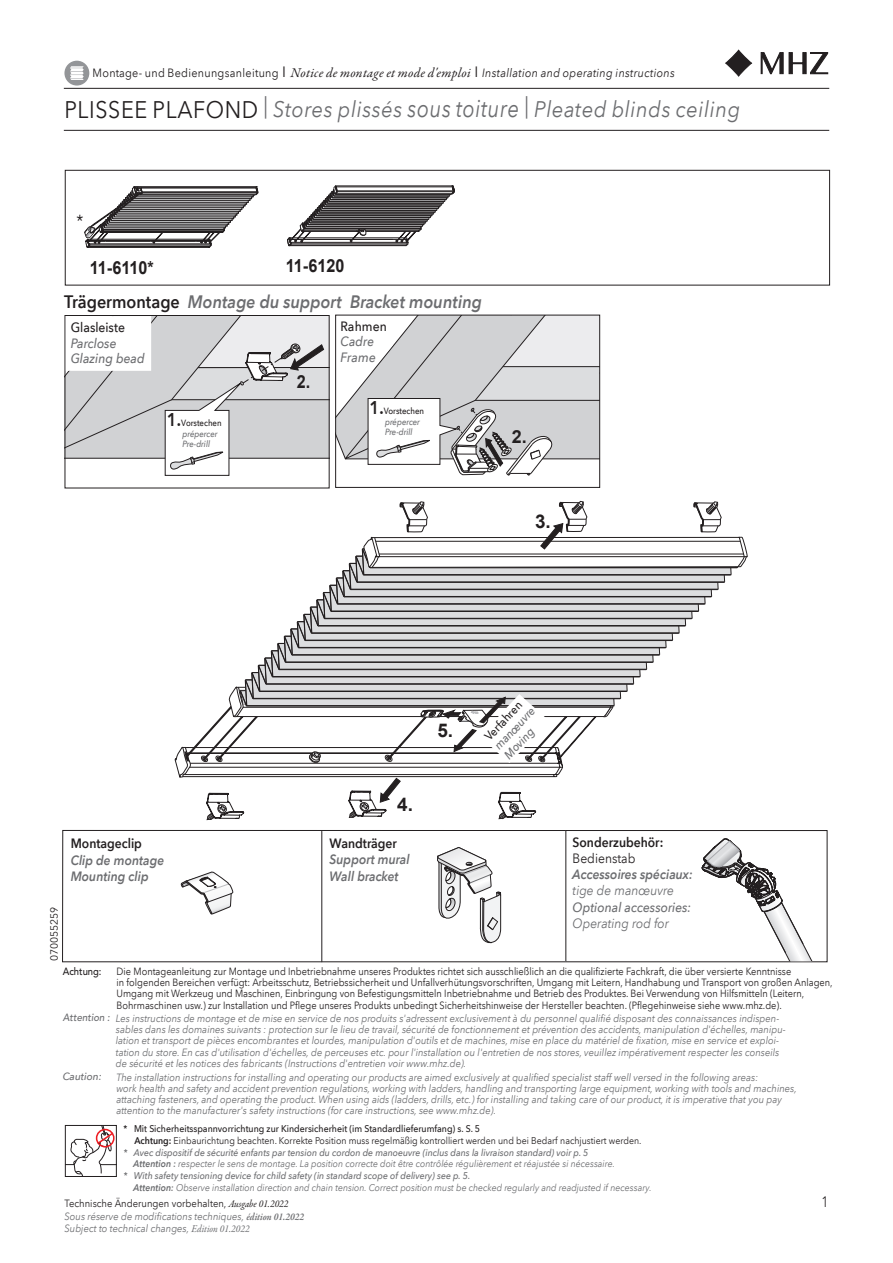
<style>
.page{position:relative;width:893px;height:1263px;background:#fff}
.page>*{position:absolute;margin:0;border:0;box-sizing:border-box;transform-origin:0 0}
.t1{font:italic 22.5px "Avenir Next LT Com";letter-spacing:.03em;color:#6c6d70;scale:.9 1}
.t2{font:700 18.9px "Arial";color:#231f20}
.t3{font:italic 600 18px "Avenir Next LT Com";color:#6c6d70;scale:.9 1}
.t4{font:700 18px "Arial";color:#231f20;scale:.9 1}
.t5{font:700 18px "Arial";color:#231f20}
.t6{font:17.4px "Avenir";color:#231f20;scale:.9 1}
.t7{font:300 15px "Avenir";color:#231f20;scale:.9 1}
.t8{font:italic 600 13.5px/16.5px "Avenir Next LT Com";color:#6c6d70;scale:.9 1}
.t9{font:italic 500 13.5px/14.9px "Avenir Next LT Com";color:#6c6d70;scale:.9 1}
.t10{font:600 13.5px "Avenir Next LT Com";color:#231f20;scale:.9 1}
.t11{font:italic 13.5px "Avenir Next LT Com";color:#6c6d70;scale:.9 1}
.t12{font:500 13.5px "Avenir Next LT Com";color:#231f20;scale:.9 1}
.t13{font:13.5px "Avenir Next LT Com";color:#231f20;scale:.9 1}
.t14{font:italic 500 13.5px/16px "Avenir Next LT Com";color:#6c6d70;scale:.88 1}
.t15{font:italic 12px "Avenir Next LT Com";letter-spacing:.03em;color:#231f20;scale:.9 1}
.t16{font:italic 500 12px/13.5px "Avenir Next LT Com";color:#6c6d70;scale:.9 1}
.t17{font:500 12px "Avenir Next LT Com";color:#231f20;scale:.9 1}
.t18{font:italic 10.5px/11.2px "Avenir Next LT Com";color:#6c6d70;scale:.9 1}
.t19{font:10.5px/11.2px "Avenir Next LT Com";color:#231f20;scale:.88 1}
.t20{font:10.5px "Avenir Next LT Com";color:#231f20;scale:.9 1}
.t21{font:italic 500 10.5px "Avenir";color:#6c6d70;scale:.92 1}
.t22{font:10.5px "Avenir Next LT Com";color:#231f20}
.t23{font:500 10.5px "Avenir";color:#231f20;scale:.9 1}
.t24{font:italic 500 10.5px "Avenir Next LT Com";color:#6c6d70}
.t25{font:italic 9.75px "Avenir Next LT Com";color:#6c6d70;scale:.9 1}
.t26{font:italic 500 9.75px "Avenir Next LT Com";color:#6c6d70;scale:.9 1}
.t27{font:9.75px "Avenir Next LT Com";color:#231f20;scale:.9 1}
.t28{font:500 9.75px "Avenir Next LT Com";color:#231f20;scale:.9 1}
.t29{font:italic 500 9px/10.5px "Avenir Next LT Com";color:#6c6d70;scale:.87 1}
.s1{font-style:normal}
.s2{font-style:normal;font-size:15px}
.s3{font-family:"Garamond Premr Pro";font-size:13.5px}
.s4{font-style:normal;font-size:24px;color:#231f20}
.s5{font-size:25.05px}
.s6{font-style:normal;color:#231f20}
.s7{font-weight:600;font-style:normal;font-size:18.45px;color:#231f20}
.s8{font-weight:600}
.s9{font-family:"Garamond Premr Pro";font-style:italic}
.s10{font-family:"Garamond Premr Pro";font-weight:600}
.s11{font-family:"Garamond Premr Pro"}
</style>
<div class="page">
<div style="left:62px;top:830px;width:765px;height:132px;border:1px solid #231f20"></div>
<hr style="left:64px;top:88px;width:765px;height:1px;background:#231f20">
<hr style="left:64px;top:130px;width:765px;height:1px;background:#231f20">
<svg style="left:725px;top:50px;width:27px;height:26px"></svg>
<svg style="left:789px;top:52px;width:39px;height:22px"></svg>
<svg style="left:761px;top:52px;width:22px;height:22px"></svg>
<div style="left:64px;top:61px;width:25px;height:25px;background:#939598;border-radius:50%"></div>
<svg style="left:70px;top:66px;width:14px;height:14px"></svg>
<svg style="left:174px;top:501px;width:574px;height:319px"></svg>
<svg style="left:437px;top:847px;width:64px;height:116px"></svg>
<hr style="left:321px;top:831px;width:1px;height:131px;background:#231f20">
<hr style="left:565px;top:830px;width:1px;height:131px;background:#231f20">
<div style="left:65px;top:170px;width:765px;height:115px;border:1px solid #231f20"></div>
<svg style="left:85px;top:169px;width:173px;height:79px"></svg>
<svg style="left:287px;top:185px;width:168px;height:61px"></svg>
<svg style="left:67px;top:1127px;width:48px;height:48px"></svg>
<div style="left:65px;top:1125px;width:52px;height:52px;border:1px solid #231f20"></div>
<svg style="left:180px;top:871px;width:53px;height:44px"></svg>
<svg style="left:702px;top:838px;width:126px;height:123px"></svg>
<svg style="left:336px;top:315px;width:264px;height:161px"></svg>
<svg style="left:65px;top:315px;width:264px;height:161px"></svg>
<p class="t15" style="left:93px;top:66px;width:648px"><span class="s1">Montage- und Bedienungsanleitung</span> <span class="s2">I</span> <span class="s3">Notice de montage et mode d'emploi</span> <span class="s2">I</span> Installation and operating instructions</p>
<h1 class="t1" style="left:64px;top:96px;width:752px"><span class="s4">PLISSEE PLAFOND</span> <sup>|</sup> Stores plissés <span class="s5">sous toiture</span> <sup>|</sup> Pleated blinds ceiling</h1>
<h3 class="t6" style="left:76px;top:211px;width:9px">*</h3>
<h3 class="t4" style="left:90px;top:255px;width:73px">11-6110*</h3>
<h3 class="t4" style="left:286px;top:253px;width:67px">11-6120</h3>
<h3 class="t3" style="left:64px;top:291px;width:466px"><span class="s6">Trägermontage</span> Montage du support Bracket mounting</h3>
<p class="t12" style="left:71px;top:319px;width:62px">Glasleiste</p>
<p class="t9" style="left:71px;top:336px;width:84px">Parclose<br>Glazing bead</p>
<p class="t29" style="left:183px;top:418px;width:46px;text-indent:-16px"><span class="s7">1.</span><span class="s6">Vorstechen </span>prépercer<br>Pre-drill</p>
<p class="t22" style="left:48px;top:961px;width:56px;rotate:-90deg">070055259</p>
<p class="t10" style="left:71px;top:835px;width:81px">Montageclip</p>
<p class="t8" style="left:71px;top:852px;width:106px">Clip de montage<br>Mounting clip</p>
<h3 class="t4" style="left:297px;top:368px;width:17px">2.</h3>
<p class="t12" style="left:340px;top:318px;width:53px">Rahmen</p>
<p class="t14" style="left:340px;top:333px;width:42px">Cadre<br>Frame</p>
<p class="t29" style="left:385px;top:406px;width:46px;text-indent:-16px"><span class="s7">1.</span><span class="s6">Vorstechen </span>prépercer<br>Pre-drill</p>
<h3 class="t5" style="left:512px;top:424px;width:17px">2.</h3>
<h2 class="t2" style="left:535px;top:508px;width:17px">3.</h2>
<h2 class="t2" style="left:397px;top:791px;width:17px">4.</h2>
<p class="t10" style="left:330px;top:835px;width:76px">Wandträger</p>
<p class="t8" style="left:330px;top:851px;width:90px">Support mural<br>Wall bracket</p>
<h2 class="t2" style="left:437px;top:717px;width:17px">5.</h2>
<p class="t17" style="left:482px;top:733px;width:55px;rotate:-47deg">Verfahren</p>
<p class="t16" style="left:492px;top:743px;width:61px;rotate:-47deg">manœuvre<br>Moving</p>
<p class="t10" style="left:573px;top:834px;width:102px">Sonderzubehör:</p>
<p class="t13" style="left:573px;top:850px;width:71px">Bedienstab</p>
<p class="t8" style="left:573px;top:866px;width:135px">Accessoires spéciaux:</p>
<p class="t11" style="left:573px;top:883px;width:114px">tige de manœuvre</p>
<p class="t9" style="left:573px;top:899px;width:133px">Optional accessories:</p>
<p class="t11" style="left:573px;top:915px;width:109px">Operating rod for</p>
<p class="t23" style="left:63px;top:965px;width:45px">Achtung:</p>
<p class="t19" style="left:117px;top:966px;width:815px">Die Montageanleitung zur Montage und Inbetriebnahme unseres Produktes richtet sich ausschließlich an die qualifizierte Fachkraft, die über versierte Kenntnisse<br>in folgenden Bereichen verfügt: Arbeitsschutz, Betriebssicherheit und Unfallverhütungsvorschriften, Umgang mit Leitern, Handhabung und Transport von großen Anlagen, Umgang mit Werkzeug und Maschinen, Einbringung von Befestigungsmitteln Inbetriebnahme und Betrieb des Produktes. Bei Verwendung von Hilfsmitteln (Leitern, Bohrmaschinen usw.) zur Installation und Pflege unseres Produkts unbedingt Sicherheitshinweise der Hersteller beachten. (Pflegehinweise siehe www.mhz.de).</p>
<p class="t21" style="left:63px;top:1011px;width:53px">Attention :</p>
<p class="t18" style="left:116px;top:1012px;width:746px">Les instructions de montage et de mise en service de nos produits s'adressent exclusivement à du personnel qualifié disposant des connaissances indispen&shy;sables dans les domaines suivants : protection sur le lieu de travail, sécurité de fonctionnement et prévention des accidents, manipulation d'échelles, manipu&shy;lation et transport de pièces encombrantes et lourdes, manipulation d'outils et de machines, mise en place du matériel de fixation, mise en service et exploi&shy;tation du store. En cas d'utilisation d'échelles, de perceuses etc. pour l'installation ou l'entretien de nos stores, veuillez impérativement respecter les conseils de sécurité et les notices des fabricants (Instructions d'entretien voir www.mhz.de).</p>
<p class="t24" style="left:63px;top:1070px;width:41px">Caution:</p>
<p class="t18" style="left:116px;top:1071px;width:757px">The installation instructions for installing and operating our products are aimed exclusively at qualified specialist staff well versed in the following areas:<br>work health and safety and accident prevention regulations, working with ladders, handling and transporting large equipment, working with tools and machines, attaching fasteners, and operating the product. When using aids (ladders, drills, etc.) for installing and taking care of our product, it is imperative that you pay attention to the manufacturer's safety instructions (for care instructions, see www.mhz.de).</p>
<p class="t28" style="left:123px;top:1123px;width:398px">* Mit Sicherheitsspannvorrichtung zur Kindersicherheit (im Standardlieferumfang) s. S. 5</p>
<p class="t27" style="left:134px;top:1135px;width:565px"><span class="s8">Achtung:</span> Einbaurichtung beachten. Korrekte Position muss regelmäßig kontrolliert werden und bei Bedarf nachjustiert werden.</p>
<p class="t26" style="left:123px;top:1146px;width:518px">* Avec dispositif de sécurité enfants par tension du cordon de manoeuvre (inclus dans la livraison standard) voir p. 5</p>
<p class="t25" style="left:134px;top:1158px;width:536px"><span class="s8">Attention :</span> respecter le sens de montage. La position correcte doit être contrôlée régulièrement et réajustée si nécessaire.</p>
<p class="t26" style="left:123px;top:1170px;width:387px">* With safety tensioning device for child safety (in standard scope of delivery) see p. 5.</p>
<p class="t25" style="left:134px;top:1181px;width:577px"><span class="s8">Attention:</span> Observe installation direction and chain tension. Correct position must be checked regularly and readjusted if necessary.</p>
<p class="t20" style="left:65px;top:1197px;width:250px">Technische Änderungen vorbehalten, <span class="s9">Ausgabe 01.2022</span></p>
<h3 class="t7" style="left:821px;top:1193px;width:9px">1</h3>
<p class="t18" style="left:65px;top:1210px;width:268px;line-height:12.6px">Sous réserve de modifications techniques, <span class="s10">édition 01.2022<br></span>Subject to technical changes, <span class="s11">Edition 01.2022</span></p>
</div>
